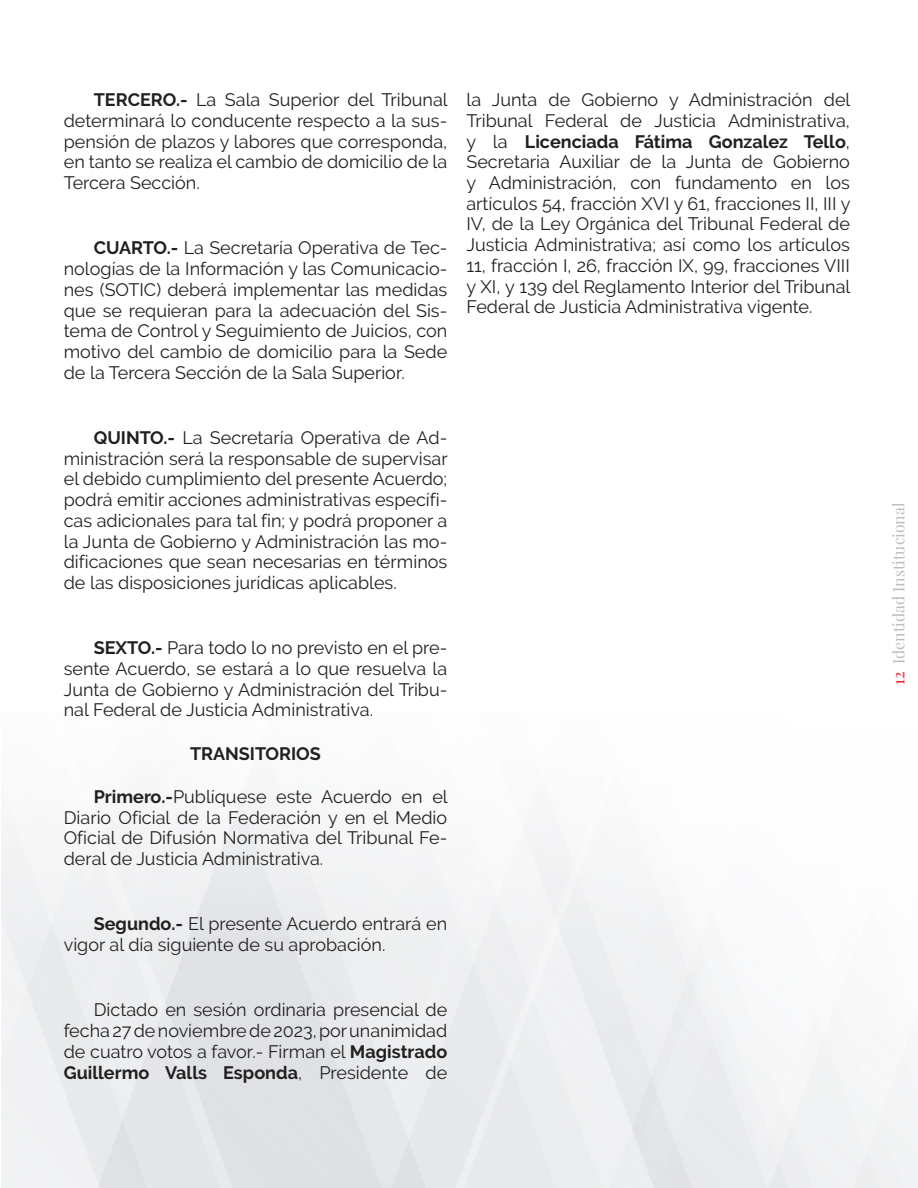
<style>
.page{position:relative;width:918px;height:1188px;background:#fff}
.page>*{position:absolute;margin:0;border:0;box-sizing:border-box;transform-origin:0 0}
.List_Paragraph_lp1_B{font:18px/20.7px "Raleway";color:#231f20;text-align:justify}
.List_Paragraph_lp1_B-2{font:700 18px "Raleway";color:#231f20}
.t1{font:15.75px "Playfair Display";color:#bbbdbd}
.s1{font-weight:700}
.s2{color:#ee2026}
</style>
<div class="page">
<p class="List_Paragraph_lp1_B" style="left:64px;top:89px;width:386px;text-indent:30px"><span class="s1">TERCERO.-</span> La Sala Superior del Tribunal determinará lo conducente respecto a la sus&shy;pensión de plazos y labores que corresponda, en tanto se realiza el cambio de domicilio de la Tercera Sección.</p>
<p class="List_Paragraph_lp1_B" style="left:64px;top:238px;width:385px;text-indent:30px"><span class="s1">CUARTO.-</span> La Secretaría Operativa de Tec&shy;nologías de la Información y las Comunicacio&shy;nes (SOTIC) deberá implementar las medidas que se requieran para la adecuación del Sis&shy;tema de Control y Seguimiento de Juicios, con motivo del cambio de domicilio para la Sede de la Tercera Sección de la Sala Superior.</p>
<p class="List_Paragraph_lp1_B" style="left:466px;top:89px;width:386px">la Junta de Gobierno y Administración del Tribunal Federal de Justicia Administrativa, y la <span class="s1">Licenciada Fátima Gonzalez Tello</span>, Secretaria Auxiliar de la Junta de Gobierno y Administración, con fundamento en los artículos 54, fracción XVI y 61, fracciones II, III y IV, de la Ley Orgánica del Tribunal Federal de Justicia Administrativa; así como los artículos 11, fracción I, 26, fracción IX, 99, fracciones VIII y XI, y 139 del Reglamento Interior del Tribunal Federal de Justicia Administrativa vigente.</p>
<p class="List_Paragraph_lp1_B" style="left:64px;top:427px;width:385px;text-indent:30px"><span class="s1">QUINTO.-</span> La Secretaría Operativa de Ad&shy;ministración será la responsable de supervisar el debido cumplimiento del presente Acuerdo; podrá emitir acciones administrativas específi&shy;cas adicionales para tal fin; y podrá proponer a la Junta de Gobierno y Administración las mo&shy;dificaciones que sean necesarias en términos de las disposiciones jurídicas aplicables.</p>
<p class="List_Paragraph_lp1_B" style="left:64px;top:638px;width:385px;text-indent:30px"><span class="s1">SEXTO.-</span> Para todo lo no previsto en el pre&shy;sente Acuerdo, se estará a lo que resuelva la Junta de Gobierno y Administración del Tribu&shy;nal Federal de Justicia Administrativa.</p>
<p class="List_Paragraph_lp1_B-2" style="left:190px;top:743px;width:132px">TRANSITORIOS</p>
<p class="List_Paragraph_lp1_B" style="left:64px;top:786px;width:386px;text-indent:30px"><span class="s1">Primero.-</span>Publíquese este Acuerdo en el Diario Oficial de la Federación y en el Medio Oficial de Difusión Normativa del Tribunal Fe&shy;deral de Justicia Administrativa.</p>
<p class="List_Paragraph_lp1_B" style="left:64px;top:914px;width:385px;text-indent:30px"><span class="s1">Segundo.-</span> El presente Acuerdo entrará en vigor al día siguiente de su aprobación.</p>
<p class="List_Paragraph_lp1_B" style="left:64px;top:1000px;width:385px;text-indent:30px">Dictado en sesión ordinaria presencial de fecha 27 de noviembre de 2023, por unanimidad de cuatro votos a favor.- Firman el <span class="s1">Magistrado Guillermo Valls Esponda</span>, Presidente de</p>
<p class="t1" style="left:889px;top:685px;width:184px;rotate:-90deg"><span class="s2">12</span> Identidad Institucional</p>
</div>
